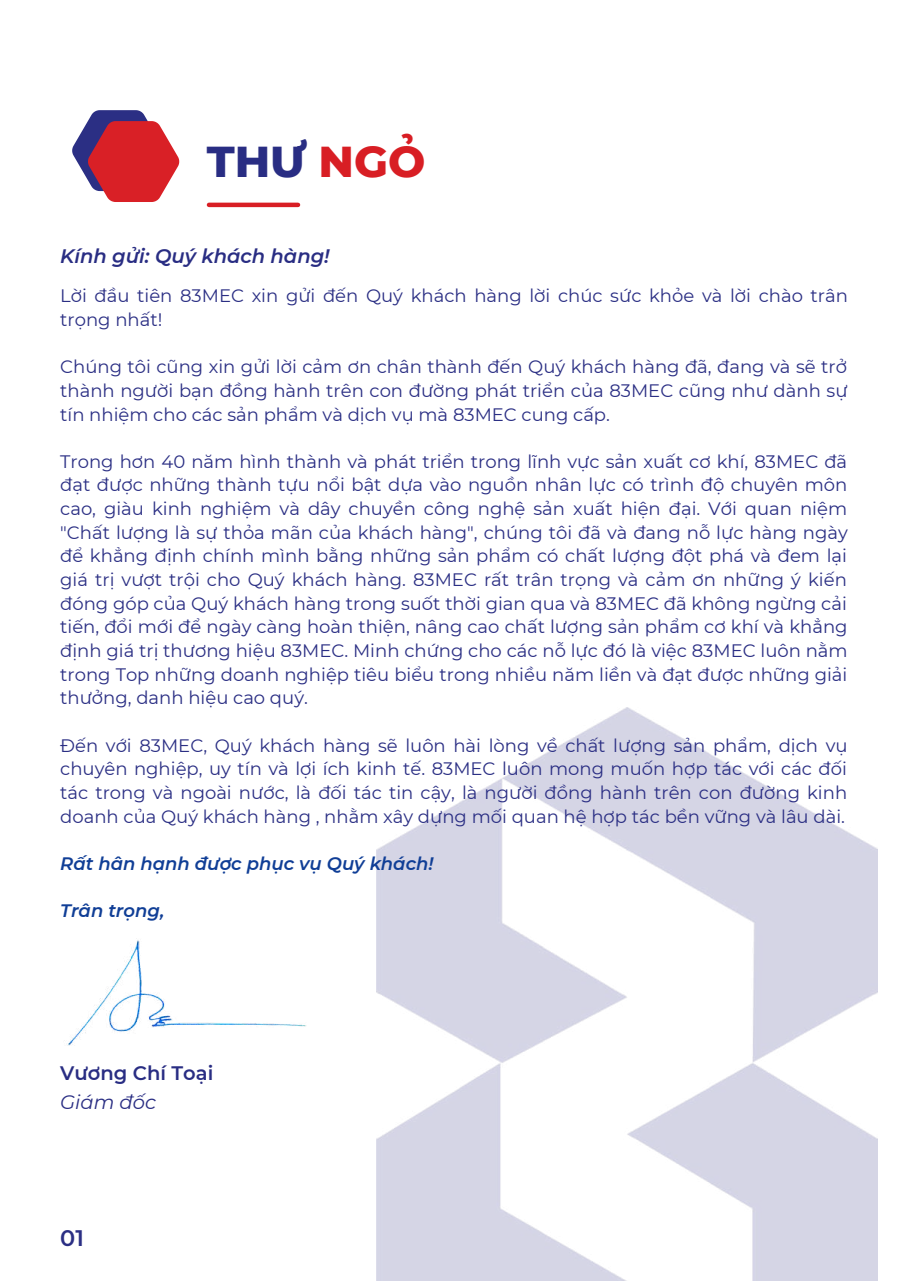
<style>
.page{position:relative;width:902px;height:1281px;background:#fff}
.page>*{position:absolute;margin:0;border:0;box-sizing:border-box;transform-origin:0 0}
.t1{font:800 44.1px "Montserrat";color:#292d83}
.t2{font:600 22.5px "Montserrat";color:#2b2f84}
.t3{font:italic 600 19.5px "Montserrat";color:#292d83}
.t4{font:600 19.5px "Montserrat";color:#292d83}
.t5{font:italic 19.5px "Montserrat";color:#292d83}
.t6{font:18px/23.7px "Montserrat";color:#2b2f84;text-align:justify}
.t7{font:italic 600 18px "Montserrat";color:#103e96}
.s1{color:#d81e24}
</style>
<div class="page">
<svg style="left:72px;top:110px;width:107px;height:92px"></svg>
<hr style="left:209px;top:203px;width:89px;height:4px;background:#d81e24">
<img style="left:377px;top:707px;width:499px;height:573px">
<img style="left:67px;top:940px;width:239px;height:106px">
<h1 class="t1" style="left:207px;top:134px;width:220px">THƯ <span class="s1">NGỎ</span></h1>
<p class="t3" style="left:60px;top:244px;width:271px">Kính gửi: Quý khách hàng!</p>
<p class="t6" style="left:60px;top:284px;width:789px">Lời đầu tiên 83MEC xin gửi đến Quý khách hàng lời chúc sức khỏe và lời chào trân trọng nhất!</p>
<p class="t6" style="left:60px;top:355px;width:788px">Chúng tôi cũng xin gửi lời cảm ơn chân thành đến Quý khách hàng đã, đang và sẽ trở thành người bạn đồng hành trên con đường phát triển của 83MEC cũng như dành sự tín nhiệm cho các sản phẩm và dịch vụ mà 83MEC cung cấp.</p>
<p class="t6" style="left:60px;top:449px;width:788px">Trong hơn 40 năm hình thành và phát triển trong lĩnh vực sản xuất cơ khí, 83MEC đã đạt được những thành tựu nổi bật dựa vào nguồn nhân lực có trình độ chuyên môn cao, giàu kinh nghiệm và dây chuyền công nghệ sản xuất hiện đại. Với quan niệm "Chất lượng là sự thỏa mãn của khách hàng", chúng tôi đã và đang nỗ lực hàng ngày để khẳng định chính mình bằng những sản phẩm có chất lượng đột phá và đem lại giá trị vượt trội cho Quý khách hàng. 83MEC rất trân trọng và cảm ơn những ý kiến đóng góp của Quý khách hàng trong suốt thời gian qua và 83MEC đã không ngừng cải tiến, đổi mới để ngày càng hoàn thiện, nâng cao chất lượng sản phẩm cơ khí và khẳng định giá trị thương hiệu 83MEC. Minh chứng cho các nỗ lực đó là việc 83MEC luôn nằm trong Top những doanh nghiệp tiêu biểu trong nhiều năm liền và đạt được những giải thưởng, danh hiệu cao quý.</p>
<p class="t6" style="left:60px;top:733px;width:788px">Đến với 83MEC, Quý khách hàng sẽ luôn hài lòng về chất lượng sản phẩm, dịch vụ chuyên nghiệp, uy tín và lợi ích kinh tế. 83MEC luôn mong muốn hợp tác với các đối tác trong và ngoài nước, là đối tác tin cậy, là người đồng hành trên con đường kinh doanh của Quý khách hàng , nhằm xây dựng mối quan hệ hợp tác bền vững và lâu dài.</p>
<p class="t7" style="left:60px;top:852px;width:374px">Rất hân hạnh được phục vụ Quý khách!</p>
<p class="t7" style="left:60px;top:899px;width:106px">Trân trọng,</p>
<p class="t4" style="left:60px;top:1061px;width:154px">Vương Chí Toại</p>
<p class="t5" style="left:60px;top:1090px;width:97px">Giám đốc</p>
<p class="t2" style="left:60px;top:1223px;width:25px">01</p>
</div>
